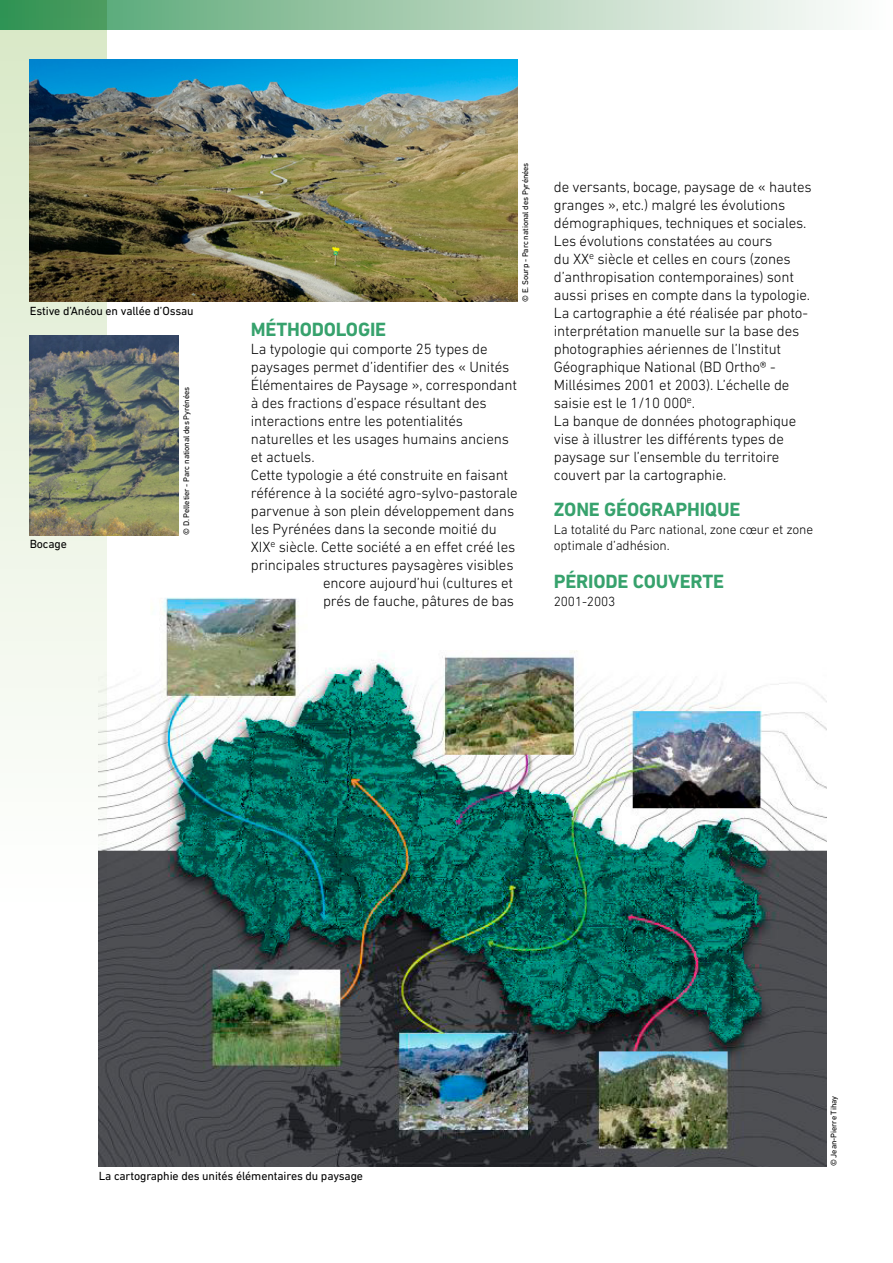
<style>
.page{position:relative;width:893px;height:1263px;background:#fff}
.page>*{position:absolute;margin:0;border:0;box-sizing:border-box;transform-origin:0 0}
.ss-titre{font:700 19.5px "DIN Next LT Pro";letter-spacing:-.01em;color:#37a26d}
.texte{font:300 15px/18px "DIN Next LT Pro";letter-spacing:-.01em;color:#000}
.publication{font:300 13.5px/15.8px "DIN Next LT Pro";letter-spacing:-.01em;color:#000}
.légendes{font:12px "DIN Next LT Pro";letter-spacing:-.01em;color:#000}
.credit_photos{font:8.25px "DIN Next LT Pro";letter-spacing:-.01em;color:#000}
</style>
<div class="page">
<div style="left:0;top:0;width:106px;height:912px;background:linear-gradient(to bottom,#d8e9c6,#fefeff)"></div>
<svg style="left:0;top:0;width:837px;height:30px;background:#a0caac"></svg>
<img style="left:99px;top:591px;width:727px;height:575px">
<img style="left:30px;top:60px;width:488px;height:242px">
<img style="left:30px;top:336px;width:149px;height:200px">
<p class="légendes" style="left:30px;top:304px;width:165px">Estive d’Anéou en vallée d’Ossau</p>
<p class="légendes" style="left:30px;top:537px;width:39px">Bocage</p>
<p class="credit_photos" style="left:181px;top:535px;width:150px;rotate:-90deg">© D. Pelletier - Parc national des Pyrénées</p>
<p class="credit_photos" style="left:521px;top:302px;width:141px;rotate:-90deg">© E. Sourp - Parc national des Pyrénées</p>
<p class="ss-titre" style="left:251px;top:318px;width:137px">MÉTHODOLOGIE</p>
<p class="texte" style="left:251px;top:340px;width:268px">La typologie qui comporte 25 types de paysages permet d’identifier des « Unités Élémentaires de Paysage », correspondant à des fractions d’espace résultant des interactions entre les potentialités naturelles et les usages humains anciens et actuels.</p>
<p class="texte" style="left:251px;top:466px;width:259px">Cette typologie a été construite en faisant</p>
<p class="texte" style="left:251px;top:484px;width:268px">référence à la société agro-sylvo-pastorale</p>
<p class="texte" style="left:251px;top:502px;width:265px">parvenue à son plein développement dans</p>
<p class="texte" style="left:251px;top:520px;width:247px">les Pyrénées dans la seconde moitié du</p>
<p class="texte" style="left:251px;top:538px;width:266px">XIX<sup>e</sup> siècle. Cette société a en effet créé les</p>
<p class="texte" style="left:251px;top:556px;width:264px">principales structures paysagères visibles</p>
<p class="texte" style="left:323px;top:574px;width:191px">encore aujourd’hui (cultures et</p>
<p class="texte" style="left:323px;top:592px;width:192px">prés de fauche, pâtures de bas</p>
<p class="texte" style="left:554px;top:178px;width:259px">de versants, bocage, paysage de « hautes granges », etc.) malgré les évolutions démographiques, techniques et sociales.<br>Les évolutions constatées au cours<br>du XX<sup>e</sup> siècle et celles en cours (zones d’anthropisation contemporaines) sont aussi prises en compte dans la typologie.</p>
<p class="texte" style="left:554px;top:304px;width:256px">La cartographie a été réalisée par photo&shy;interprétation manuelle sur la base des photographies aériennes de l’Institut Géographique National (BD Ortho® - Millésimes 2001 et 2003). L’échelle de saisie est le 1/10 000<sup>e</sup>.</p>
<p class="texte" style="left:554px;top:412px;width:244px">La banque de données photographique vise à illustrer les différents types de paysage sur l’ensemble du territoire couvert par la cartographie.</p>
<p class="ss-titre" style="left:554px;top:498px;width:188px">ZONE GÉOGRAPHIQUE</p>
<p class="publication" style="left:554px;top:522px;width:261px">La totalité du Parc national, zone cœur et zone optimale d’adhésion.</p>
<p class="ss-titre" style="left:554px;top:570px;width:172px">PÉRIODE COUVERTE</p>
<p class="publication" style="left:554px;top:594px;width:63px">2001-2003</p>
<p class="légendes" style="left:99px;top:1168px;width:266px">La cartographie des unités élémentaires du paysage</p>
<p class="credit_photos" style="left:829px;top:1166px;width:72px;rotate:-90deg">© Jean-Pierre Tihay</p>
</div>
